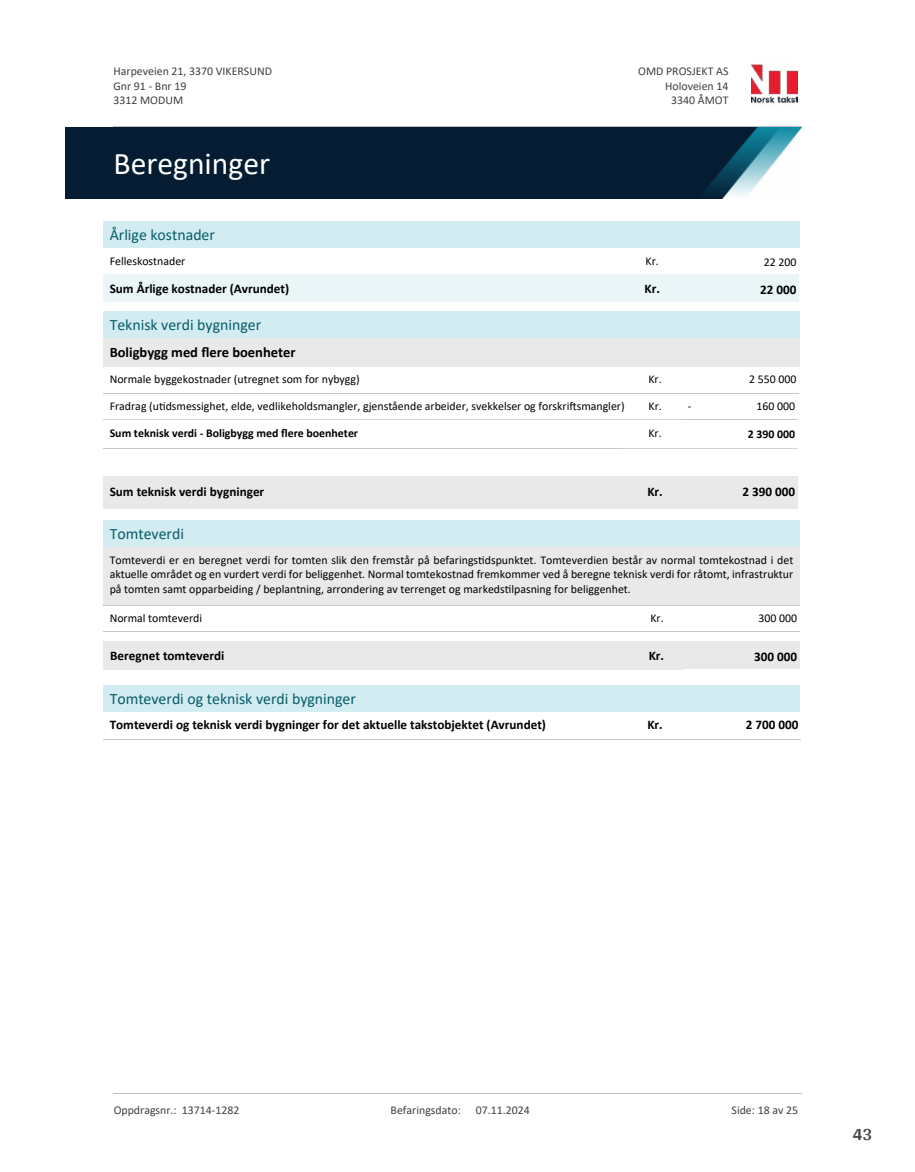
<style>
.page{position:relative;width:915px;height:1172px;background:#fff}
.page>*{position:absolute;margin:0;border:0;box-sizing:border-box;transform-origin:0 0}
.t1{font:31.65px "Calibri";color:#fff}
.t2{font:700 18px "Arya";color:#414749}
.t3{font:15.75px "Calibri";color:#065c69}
.t4{font:700 14.55px "Calibri";color:#000}
.t5{font:700 13.2px "Calibri";color:#000}
.t6{font:11.85px/14.4px "Calibri";color:#000;text-align:justify}
.t7{font:11.85px/14.5px "Calibri";color:#404040}
.t8{font:700 11.85px "Calibri";color:#000}
</style>
<div class="page">
<img style="left:65px;top:128px;width:736px;height:71px">
<div style="left:103px;top:312px;width:695px;height:26px;background:#d3ecf1"></div>
<div style="left:103px;top:338px;width:695px;height:29px;background:#e9e9e9"></div>
<hr style="left:103px;top:393px;width:520px;height:1px;background:#c7c7c7">
<hr style="left:681px;top:393px;width:117px;height:1px;background:#c7c7c7">
<hr style="left:103px;top:420px;width:520px;height:1px;background:#d3d3d3">
<hr style="left:702px;top:420px;width:95px;height:1px;background:#c7c7c7">
<hr style="left:623px;top:420px;width:58px;height:1px;background:#d3d3d3">
<hr style="left:623px;top:393px;width:58px;height:1px;background:#c7c7c7">
<hr style="left:103px;top:448px;width:520px;height:1px;background:#c7c7c7">
<hr style="left:623px;top:448px;width:58px;height:1px;background:#d3d3d3">
<hr style="left:681px;top:448px;width:116px;height:1px;background:#d3d3d3">
<div style="left:103px;top:476px;width:520px;height:33px;background:#e9e9e9"></div>
<div style="left:623px;top:476px;width:58px;height:33px;background:#e9e9e9"></div>
<div style="left:681px;top:476px;width:116px;height:33px;background:#e9e9e9"></div>
<div style="left:103px;top:222px;width:695px;height:26px;background:#d3ecf1"></div>
<div style="left:103px;top:274px;width:521px;height:28px;background:#eaf5f7"></div>
<div style="left:624px;top:274px;width:58px;height:28px;background:#eaf5f7"></div>
<div style="left:682px;top:274px;width:116px;height:28px;background:#eaf5f7"></div>
<div style="left:103px;top:520px;width:696px;height:27px;background:#d3ecf1"></div>
<div style="left:103px;top:547px;width:696px;height:59px;background:#e9e9e9"></div>
<hr style="left:103px;top:605px;width:696px;height:1px;background:#c7c7c7">
<hr style="left:103px;top:632px;width:522px;height:1px;background:#c7c7c7">
<hr style="left:625px;top:632px;width:58px;height:1px;background:#c7c7c7">
<hr style="left:683px;top:632px;width:116px;height:1px;background:#c7c7c7">
<div style="left:104px;top:641px;width:521px;height:29px;background:#e9e9e9"></div>
<div style="left:625px;top:641px;width:58px;height:29px;background:#e9e9e9"></div>
<div style="left:683px;top:641px;width:116px;height:28px;background:#e9e9e9"></div>
<div style="left:103px;top:685px;width:696px;height:26px;background:#d3ecf1"></div>
<hr style="left:103px;top:739px;width:520px;height:1px;background:#c7c7c7">
<hr style="left:623px;top:739px;width:58px;height:1px;background:#c7c7c7">
<hr style="left:681px;top:739px;width:120px;height:1px;background:#c7c7c7">
<img style="left:751px;top:64px;width:46px;height:40px">
<hr style="left:113px;top:127px;width:688px;height:1px;background:#c0c0c0">
<hr style="left:113px;top:1093px;width:688px;height:1px;background:#c0c0c0">
<p class="t7" style="left:113px;top:64px;width:160px">Harpeveien 21, 3370 VIKERSUND<br>Gnr 91 - Bnr 19<br>3312 MODUM</p>
<p class="t7" style="left:638px;top:64px;width:92px">OMD PROSJEKT AS</p>
<p class="t7" style="left:664px;top:78px;width:65px">Holoveien 14</p>
<p class="t7" style="left:671px;top:93px;width:59px">3340 ÅMOT</p>
<h1 class="t1" style="left:113px;top:142px;width:158px">Beregninger</h1>
<h3 class="t3" style="left:110px;top:224px;width:107px">Årlige kostnader</h3>
<p class="t6" style="left:110px;top:253px;width:77px">Felleskostnader</p>
<p class="t6" style="left:645px;top:253px;width:15px">Kr.</p>
<p class="t6" style="left:763px;top:255px;width:34px">22 200</p>
<p class="t5" style="left:110px;top:279px;width:181px">Sum Årlige kostnader (Avrundet)</p>
<p class="t5" style="left:644px;top:279px;width:17px">Kr.</p>
<p class="t5" style="left:759px;top:280px;width:38px">22 000</p>
<h3 class="t3" style="left:110px;top:314px;width:153px">Teknisk verdi bygninger</h3>
<p class="t4" style="left:110px;top:342px;width:187px">Boligbygg med 昀氀ere boenheter</p>
<p class="t6" style="left:110px;top:372px;width:251px">Normale byggekostnader (utregnet som for nybygg)</p>
<p class="t6" style="left:748px;top:372px;width:49px">2 550 000</p>
<p class="t6" style="left:110px;top:398px;width:516px">Fradrag (u琀椀dsmessighet, elde, vedlikeholdsmangler, gjenstående arbeider, svekkelser og forskri昀琀smangler)</p>
<p class="t6" style="left:648px;top:398px;width:15px">Kr.</p>
<p class="t6" style="left:756px;top:398px;width:40px">160 000</p>
<p class="t6" style="left:648px;top:372px;width:15px">Kr.</p>
<p class="t6" style="left:687px;top:398px;width:5px">-</p>
<p class="t8" style="left:110px;top:425px;width:250px">Sum teknisk verdi - Boligbygg med 昀氀ere boenheter</p>
<p class="t6" style="left:648px;top:426px;width:15px">Kr.</p>
<p class="t8" style="left:747px;top:426px;width:49px">2 390 000</p>
<p class="t5" style="left:110px;top:483px;width:156px">Sum teknisk verdi bygninger</p>
<p class="t5" style="left:647px;top:483px;width:17px">Kr.</p>
<p class="t5" style="left:742px;top:483px;width:54px">2 390 000</p>
<h3 class="t3" style="left:110px;top:523px;width:76px">Tomteverdi</h3>
<p class="t6" style="left:110px;top:552px;width:685px">Tomteverdi er en beregnet verdi for tomten slik den fremstår på befarings琀椀dspunktet. Tomteverdien består av normal tomtekostnad i det aktuelle området og en vurdert verdi for beliggenhet. Normal tomtekostnad fremkommer ved å beregne teknisk verdi for råtomt, infrastruktur på tomten samt opparbeiding / beplantning, arrondering av terrenget og markeds琀椀lpasning for beliggenhet.</p>
<p class="t6" style="left:110px;top:611px;width:94px">Normal tomteverdi</p>
<p class="t6" style="left:650px;top:611px;width:15px">Kr.</p>
<p class="t6" style="left:758px;top:611px;width:40px">300 000</p>
<p class="t5" style="left:110px;top:646px;width:116px">Beregnet tomteverdi</p>
<p class="t5" style="left:648px;top:646px;width:17px">Kr.</p>
<p class="t5" style="left:754px;top:647px;width:44px">300 000</p>
<h3 class="t3" style="left:110px;top:687px;width:248px">Tomteverdi og teknisk verdi bygninger</h3>
<p class="t5" style="left:110px;top:715px;width:437px">Tomteverdi og teknisk verdi bygninger for det aktuelle takstobjektet (Avrundet)</p>
<p class="t5" style="left:647px;top:715px;width:17px">Kr.</p>
<p class="t5" style="left:745px;top:715px;width:54px">2 700 000</p>
<p class="t7" style="left:114px;top:1102px;width:127px">Oppdragsnr.: 13714-1282</p>
<p class="t7" style="left:390px;top:1102px;width:72px">Befaringsdato:</p>
<p class="t7" style="left:475px;top:1102px;width:55px">07.11.2024</p>
<p class="t7" style="left:731px;top:1102px;width:68px">Side: 18 av 25</p>
<h2 class="t2" style="left:852px;top:1123px;width:21px">43</h2>
</div>
